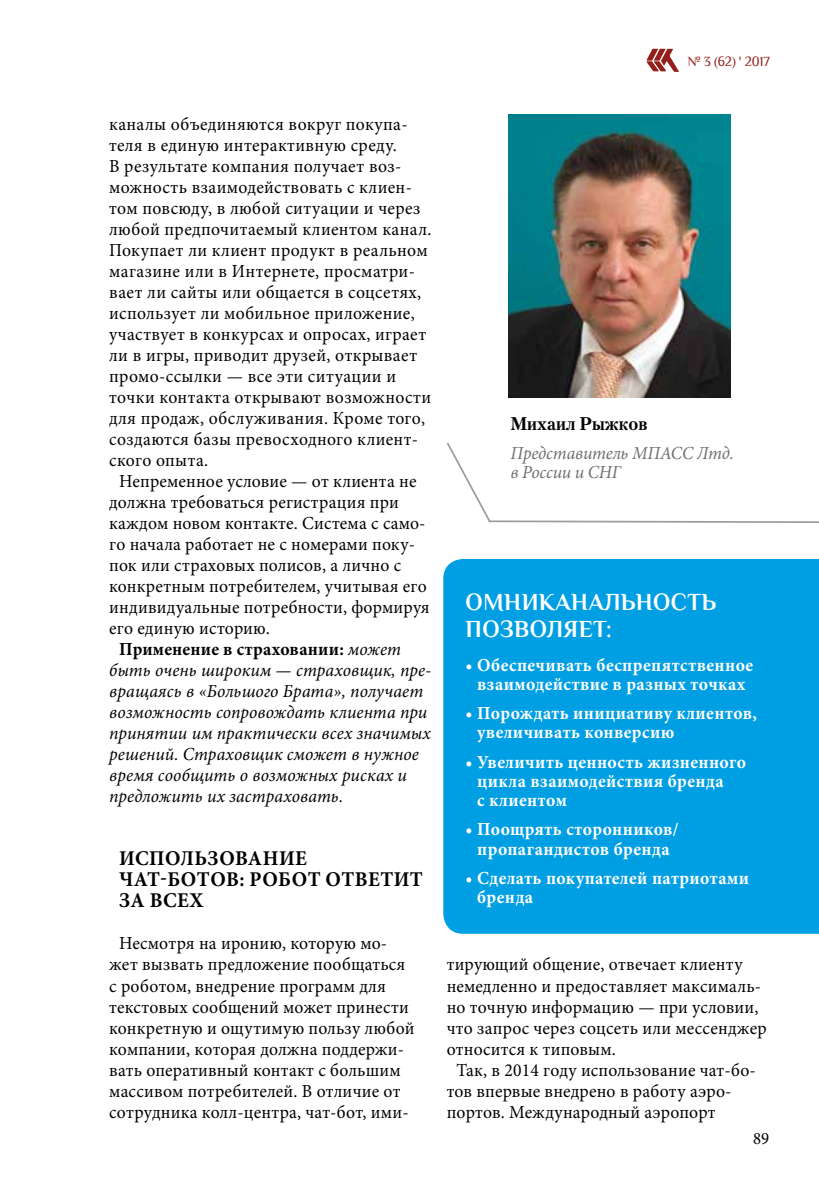
<style>
.page{position:relative;width:819px;height:1191px;background:#fff}
.page>*{position:absolute;margin:0;border:0;box-sizing:border-box;transform-origin:0 0}
.t1{font:700 24.5px/26.2px "Philosopher";letter-spacing:.02em;color:#fff;scale:.96 1}
.t2{font:700 21px/21px "Minion Pro";letter-spacing:.02em;color:#000;scale:.96 1}
.t3{font:18.38px/21px "Minion Pro";letter-spacing:.015em;color:#000;scale:.96 1}
.t4{font:700 18.38px/19.2px "Minion Pro";letter-spacing:.02em;color:#fff;scale:.96 1}
.t5{font:italic 18.38px "Minion Pro";letter-spacing:.01em;color:#000;scale:.96 1}
.t6{font:italic 18.38px/19.2px "Minion Pro";letter-spacing:-.01em;color:#706f6f;scale:.96 1}
.t7{font:700 18.38px "Minion Pro";letter-spacing:.01em;color:#000;scale:.96 1}
.t8{font:700 18.38px "Petersburg C";color:#000;scale:.96 1}
.t9{font:17.5px "Minion Pro";color:#000;scale:.96 1}
.t10{font:14px "Philosopher";letter-spacing:-.01em;color:#941e1a;scale:.96 1}
.s1{font-weight:400;font-style:italic}
</style>
<div class="page">
<svg style="left:646px;top:49px;width:33px;height:23px"></svg>
<svg style="left:447px;top:442px;width:372px;height:81px"></svg>
<img style="left:508px;top:115px;width:222px;height:282px">
<div style="left:443px;top:559px;width:376px;height:374px;background:#009fe3"></div>
<p class="t10" style="left:687px;top:54px;width:87px">№ 3 (62) ' 2017</p>
<p class="t3" style="left:109px;top:114px;width:312px">каналы объединяются вокруг покупа-</p>
<p class="t3" style="left:109px;top:135px;width:301px">теля в единую интерактивную среду.</p>
<p class="t3" style="left:109px;top:156px;width:306px">В результате компания получает воз-</p>
<p class="t3" style="left:109px;top:177px;width:317px">можность взаимодействовать с клиен-</p>
<p class="t3" style="left:109px;top:198px;width:326px">том повсюду, в любой ситуации и через</p>
<p class="t3" style="left:109px;top:219px;width:337px">любой предпочитаемый клиентом канал.</p>
<p class="t3" style="left:109px;top:240px;width:333px">Покупает ли клиент продукт в реальном</p>
<p class="t3" style="left:109px;top:261px;width:320px">магазине или в Интернете, просматри-</p>
<p class="t3" style="left:109px;top:282px;width:326px">вает ли сайты или общается в соцсетях,</p>
<p class="t3" style="left:109px;top:303px;width:320px">использует ли мобильное приложение,</p>
<p class="t3" style="left:109px;top:324px;width:332px">участвует в конкурсах и опросах, играет</p>
<p class="t3" style="left:109px;top:345px;width:322px">ли в игры, приводит друзей, открывает</p>
<p class="t3" style="left:109px;top:366px;width:300px">промо-ссылки — все эти ситуации и</p>
<p class="t3" style="left:109px;top:387px;width:337px">точки контакта открывают возможности</p>
<p class="t3" style="left:109px;top:408px;width:331px">для продаж, обслуживания. Кроме того,</p>
<p class="t3" style="left:109px;top:429px;width:323px">создаются базы превосходного клиент-</p>
<p class="t3" style="left:109px;top:450px;width:105px">ского опыта.</p>
<p class="t3" style="left:119px;top:471px;width:311px">Непременное условие — от клиента не</p>
<p class="t3" style="left:109px;top:492px;width:303px">должна требоваться регистрация при</p>
<p class="t3" style="left:109px;top:513px;width:331px">каждом новом контакте. Система с само-</p>
<p class="t3" style="left:109px;top:534px;width:320px">го начала работает не с номерами поку-</p>
<p class="t3" style="left:109px;top:555px;width:306px">пок или страховых полисов, а лично с</p>
<p class="t3" style="left:109px;top:576px;width:332px">конкретным потребителем, учитывая его</p>
<p class="t3" style="left:109px;top:597px;width:335px">индивидуальные потребности, формируя</p>
<p class="t3" style="left:109px;top:618px;width:169px">его единую историю.</p>
<p class="t7" style="left:119px;top:636px;width:295px">Применение в страховании: <span class="s1">может</span></p>
<p class="t5" style="left:109px;top:658px;width:337px">быть очень широким — страховщик, пре-</p>
<p class="t5" style="left:109px;top:679px;width:329px">вращаясь в «Большого Брата», получает</p>
<p class="t5" style="left:109px;top:700px;width:333px">возможность сопровождать клиента при</p>
<p class="t5" style="left:109px;top:721px;width:336px">принятии им практически всех значимых</p>
<p class="t5" style="left:109px;top:742px;width:324px">решений. Страховщик сможет в нужное</p>
<p class="t5" style="left:109px;top:763px;width:312px">время сообщить о возможных рисках и</p>
<p class="t5" style="left:109px;top:784px;width:245px">предложить их застраховать.</p>
<p class="t2" style="left:119px;top:848px;width:318px">ИСПОЛЬЗОВАНИЕ<br>ЧАТ-БОТОВ: РОБОТ ОТВЕТИТ<br>ЗА ВСЕХ</p>
<p class="t3" style="left:109px;top:933px;width:319px;text-indent:10px">Несмотря на иронию, которую мо&shy;жет вызвать предложение пообщаться с роботом, внедрение программ для текстовых сообщений может принести конкретную и ощутимую пользу любой компании, которая должна поддержи&shy;вать оперативный контакт с большим массивом потребителей. В отличие от сотрудника колл-центра, чат-бот, ими-</p>
<p class="t8" style="left:510px;top:412px;width:144px">Михаил Рыжков</p>
<p class="t6" style="left:510px;top:443px;width:234px">Представитель МПАСС Лтд. в России и СНГ</p>
<h1 class="t1" style="left:465px;top:589px;width:262px">ОМНИКАНАЛЬНОСТЬ<br>ПОЗВОЛЯЕТ:</h1>
<p class="t4" style="left:465px;top:655px;width:301px;text-align:center">• Обеспечивать беспрепятственное взаимодействие в разных точках</p>
<p class="t4" style="left:477px;top:703px;width:293px;text-indent:-12px">• Порождать инициативу клиентов, увеличивать конверсию</p>
<p class="t4" style="left:477px;top:752px;width:281px;text-indent:-12px">• Увеличить ценность жизненного цикла взаимодействия бренда<br>с клиентом</p>
<p class="t4" style="left:465px;top:819px;width:223px;text-align:center">• Поощрять сторонников/ пропагандистов бренда</p>
<p class="t4" style="left:477px;top:868px;width:285px;text-indent:-12px">• Сделать покупателей патриотами бренда</p>
<p class="t3" style="left:446px;top:954px;width:309px">тирующий общение, отвечает клиенту</p>
<p class="t3" style="left:446px;top:975px;width:329px">немедленно и предоставляет максималь-</p>
<p class="t3" style="left:446px;top:996px;width:326px">но точную информацию — при условии,</p>
<p class="t3" style="left:446px;top:1017px;width:335px">что запрос через соцсеть или мессенджер</p>
<p class="t3" style="left:446px;top:1038px;width:178px">относится к типовым.</p>
<p class="t3" style="left:456px;top:1059px;width:313px">Так, в 2014 году использование чат-бо-</p>
<p class="t3" style="left:446px;top:1080px;width:298px">тов впервые внедрено в работу аэро-</p>
<p class="t3" style="left:446px;top:1101px;width:281px">портов. Международный аэропорт</p>
<p class="t9" style="left:753px;top:1126px;width:18px">89</p>
</div>
